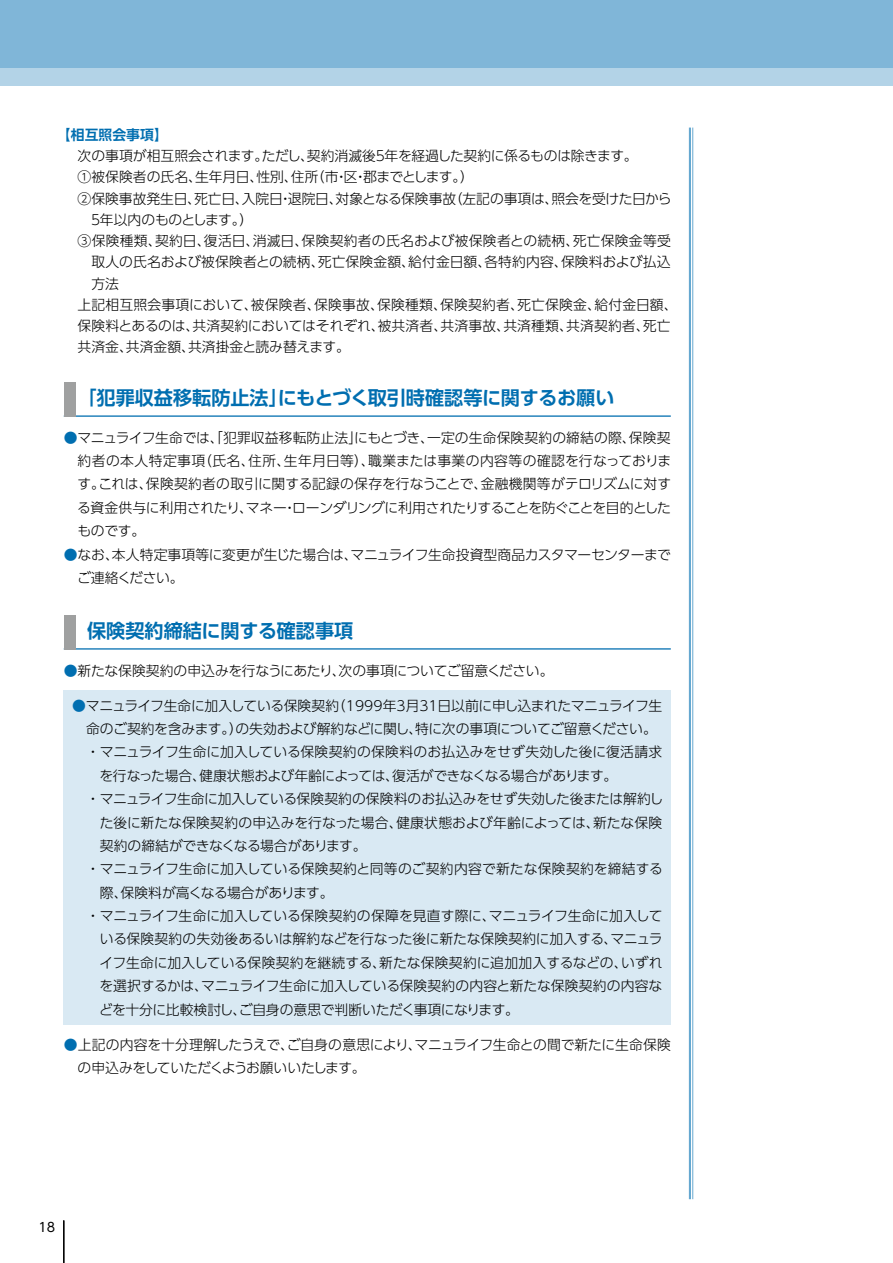
<style>
.page{position:relative;width:893px;height:1263px;background:#fff}
.page>*{position:absolute;margin:0;border:0;box-sizing:border-box;transform-origin:0 0}
.t1{font:700 19.2px "UD Shin Go Pr 6 De";color:#006eb0}
.t2{font:300 13.8px/23.4px "UD Shin Go Pr 6";letter-spacing:-.01em;color:#000}
.t3{font:300 13.8px "UD Shin Go Pr 6";letter-spacing:-.03em;color:#000}
.t4{font:300 13.8px "UD Shin Go Pr 6";letter-spacing:-.035em;color:#000}
.t5{font:300 13.8px "UD Shin Go Pr 6";letter-spacing:.015em;color:#000}
.t6{font:300 13.8px "UD Shin Go Pr 6";letter-spacing:.01em;color:#000}
.t7{font:300 13.8px "UD Shin Go Pr 6";letter-spacing:.02em;color:#000}
.t8{font:700 13.8px "UD Shin Go Pr 6 De";color:#006eb0}
.t9{font:12.75px "UD Shin Go Pr 6";color:#000}
.s1{color:#006eb0}
</style>
<div class="page">
<div style="left:0;top:0;width:893px;height:85px;background:#80b6d8"></div>
<div style="left:0;top:68px;width:893px;height:17px;background:#b3d3e7"></div>
<hr style="left:692px;top:128px;width:1px;height:1071px;background:#66a8d0">
<hr style="left:689px;top:128px;width:2px;height:1071px;background:#66a8d0">
<hr style="left:64px;top:415px;width:607px;height:2px;background:#006eb0">
<div style="left:64px;top:383px;width:11px;height:34px;background:#9fa0a0"></div>
<hr style="left:64px;top:648px;width:607px;height:1px;background:#006eb0">
<div style="left:64px;top:615px;width:11px;height:34px;background:#9fa0a0"></div>
<div style="left:64px;top:690px;width:607px;height:335px;background:#d9e9f3"></div>
<hr style="left:63px;top:1220px;width:1px;height:43px;background:#000">
<p class="t8" style="left:57px;top:123px;width:113px">【相互照会事項】</p>
<p class="t2" style="left:78px;top:144px;width:562px">次の事項が相互照会されます。ただし、契約消滅後５年を経過した契約に係るものは除きます。</p>
<p class="t2" style="left:78px;top:165px;width:398px">①被保険者の氏名、生年月日、性別、住所（市・区・郡までとします。）</p>
<p class="t2" style="left:78px;top:186px;width:595px">②保険事故発生日、死亡日、入院日・退院日、対象となる保険事故（左記の事項は、照会を受けた日から</p>
<p class="t4" style="left:89px;top:208px;width:166px">５年以内のものとします。）</p>
<p class="t7" style="left:78px;top:230px;width:595px">③保険種類、契約日、復活日、消滅日、保険契約者の氏名および被保険者との続柄、死亡保険金等受</p>
<p class="t2" style="left:91px;top:250px;width:581px">取人の氏名および被保険者との続柄、死亡保険金額、給付金日額、各特約内容、保険料および払込</p>
<p class="t2" style="left:91px;top:271px;width:29px">方法</p>
<p class="t5" style="left:78px;top:293px;width:602px">上記相互照会事項において、被保険者、保険事故、保険種類、保険契約者、死亡保険金、給付金日額、</p>
<p class="t6" style="left:78px;top:315px;width:595px">保険料とあるのは、共済契約においてはそれぞれ、被共済者、共済事故、共済種類、共済契約者、死亡</p>
<p class="t2" style="left:78px;top:335px;width:274px">共済金、共済金額、共済掛金と読み替えます。</p>
<h1 class="t1" style="left:77px;top:382px;width:539px">「犯罪収益移転防止法」にもとづく取引時確認等に関するお願い</h1>
<p class="t2" style="left:77px;top:425px;width:596px;text-align:justify;text-indent:-13px"><span class="s1">●</span>マニュライフ生命では、「犯罪収益移転防止法」にもとづき、一定の生命保険契約の締結の際、保険契約者の本人特定事項（氏名、住所、生年月日等）、職業または事業の内容等の確認を行なっております。これは、保険契約者の取引に関する記録の保存を行なうことで、金融機関等がテロリズムに対する資金供与に利用されたり、マネー・ローンダリングに利用されたりすることを防ぐことを目的としたものです。</p>
<p class="t2" style="left:77px;top:542px;width:595px;text-indent:-13px"><span class="s1">●</span>なお、本人特定事項等に変更が生じた場合は、マニュライフ生命投資型商品カスタマーセンターまでご連絡ください。</p>
<h1 class="t1" style="left:87px;top:615px;width:268px">保険契約締結に関する確認事項</h1>
<p class="t2" style="left:64px;top:658px;width:491px"><span class="s1">●</span>新たな保険契約の申込みを行なうにあたり、次の事項についてご留意ください。</p>
<p class="t3" style="left:72px;top:694px;width:591px"><span class="s1">●</span>マニュライフ生命に加入している保険契約（1999年3月31日以前に申し込まれたマニュライフ生</p>
<p class="t3" style="left:86px;top:718px;width:572px">命のご契約を含みます。）の失効および解約などに関し、特に次の事項についてご留意ください。</p>
<p class="t2" style="left:86px;top:740px;width:578px">・マニュライフ生命に加入している保険契約の保険料のお払込みをせず失効した後に復活請求</p>
<p class="t4" style="left:100px;top:764px;width:519px">を行なった場合、健康状態および年齢によっては、復活ができなくなる場合があります。</p>
<p class="t2" style="left:86px;top:787px;width:579px">・マニュライフ生命に加入している保険契約の保険料のお払込みをせず失効した後または解約し</p>
<p class="t2" style="left:100px;top:810px;width:564px">た後に新たな保険契約の申込みを行なった場合、健康状態および年齢によっては、新たな保険</p>
<p class="t2" style="left:100px;top:833px;width:268px">契約の締結ができなくなる場合があります。</p>
<p class="t2" style="left:86px;top:857px;width:578px">・マニュライフ生命に加入している保険契約と同等のご契約内容で新たな保険契約を締結する</p>
<p class="t2" style="left:100px;top:880px;width:235px">際、保険料が高くなる場合があります。</p>
<p class="t2" style="left:86px;top:904px;width:578px">・マニュライフ生命に加入している保険契約の保障を見直す際に、マニュライフ生命に加入して</p>
<p class="t2" style="left:100px;top:927px;width:564px">いる保険契約の失効後あるいは解約などを行なった後に新たな保険契約に加入する、マニュラ</p>
<p class="t2" style="left:100px;top:950px;width:565px">イフ生命に加入している保険契約を継続する、新たな保険契約に追加加入するなどの、いずれ</p>
<p class="t2" style="left:100px;top:974px;width:564px">を選択するかは、マニュライフ生命に加入している保険契約の内容と新たな保険契約の内容な</p>
<p class="t2" style="left:99px;top:997px;width:421px">どを十分に比較検討し、ご自身の意思で判断いただく事項になります。</p>
<p class="t2" style="left:78px;top:1032px;width:595px;text-indent:-14px"><span class="s1">●</span>上記の内容を十分理解したうえで、ご自身の意思により、マニュライフ生命との間で新たに生命保険の申込みをしていただくようお願いいたします。</p>
<p class="t9" style="left:38px;top:1216px;width:18px">18</p>
</div>
